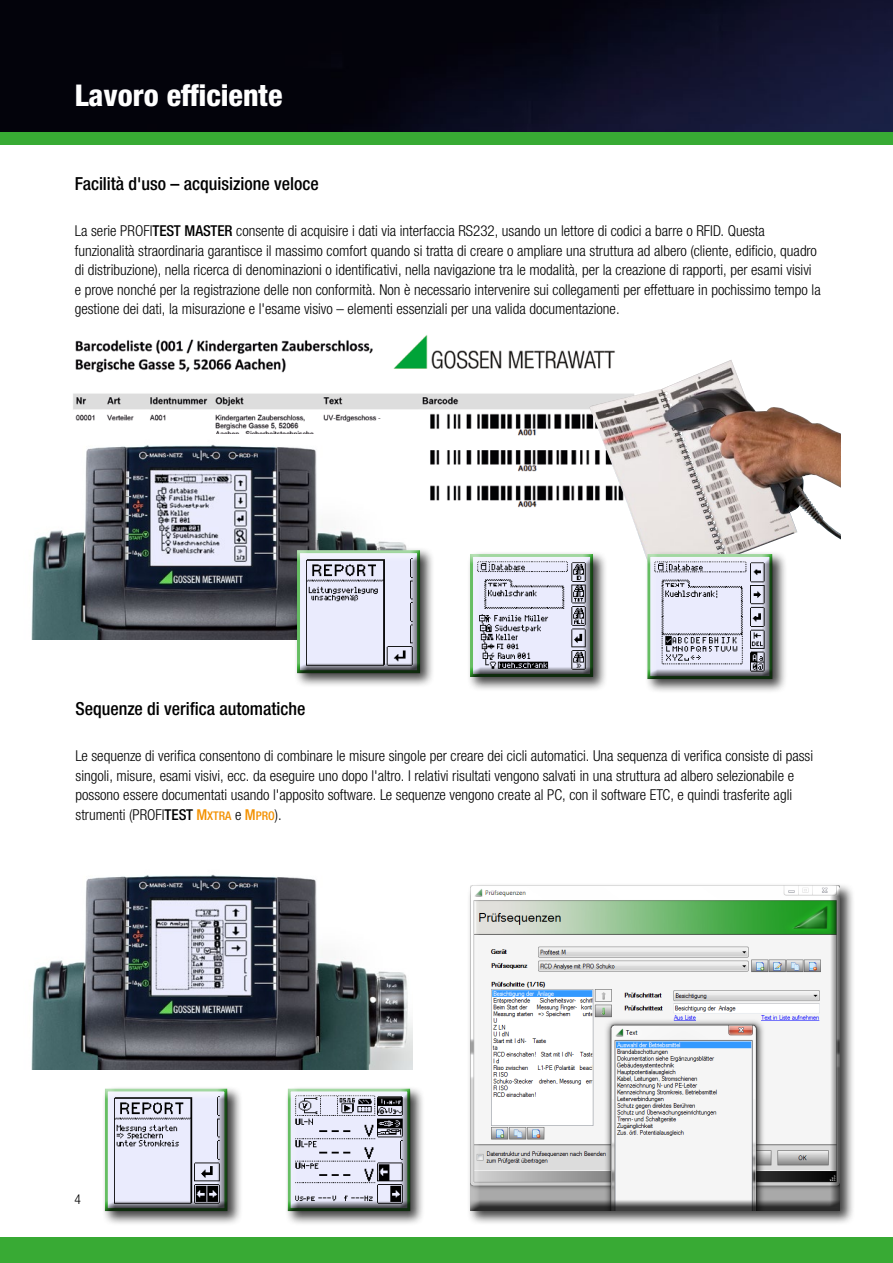
<style>
.page{position:relative;width:893px;height:1263px;background:#fff}
.page>*{position:absolute;margin:0;border:0;box-sizing:border-box;transform-origin:0 0}
.t1{font:800 condensed 30px "Helvetica Neue LTW1 G";color:#fff}
.t2{font:500 condensed 18px "Helvetica Neue LTW1 G";color:#000}
.t3{font:300 condensed 15px/19.5px "Helvetica Neue LTW1 G";color:#000}
.t4{font:300 condensed 13.5px "Helvetica Neue LTW1 G";color:#000}
.s1{font-weight:500}
.s2{font-weight:500;color:#f39100}
.s3{font-weight:500;font-size:12px;color:#f39100}
</style>
<div class="page">
<div style="left:0;top:106px;width:893px;height:39px;background:#38aa34"></div>
<img style="left:0;top:0;width:893px;height:132px">
<div style="left:0;top:1237px;width:893px;height:26px;background:#38aa34"></div>
<img style="left:73px;top:335px;width:542px;height:173px">
<img style="left:589px;top:360px;width:252px;height:191px">
<div style="left:467px;top:882px;width:388px;height:343px;background:#000;opacity:.75"></div>
<div style="left:469px;top:886px;width:372px;height:325px;background:#000;opacity:.75"></div>
<img style="left:31px;top:435px;width:381px;height:205px">
<div style="left:644px;top:551px;width:143px;height:143px;background:#000;opacity:.75"></div>
<div style="left:647px;top:554px;width:126px;height:125px;background:#000;opacity:.75"></div>
<div style="left:467px;top:551px;width:141px;height:141px;background:#000;opacity:.75"></div>
<div style="left:469px;top:554px;width:125px;height:124px;background:#000;opacity:.75"></div>
<div style="left:294px;top:547px;width:141px;height:141px;background:#000;opacity:.75"></div>
<div style="left:296px;top:550px;width:125px;height:124px;background:#000;opacity:.75"></div>
<img style="left:31px;top:874px;width:381px;height:196px">
<div style="left:102px;top:1085px;width:141px;height:141px;background:#000;opacity:.75"></div>
<div style="left:104px;top:1088px;width:124px;height:124px;background:#000;opacity:.75"></div>
<div style="left:285px;top:1085px;width:141px;height:141px;background:#000;opacity:.75"></div>
<div style="left:287px;top:1088px;width:124px;height:124px;background:#000;opacity:.75"></div>
<h1 class="t1" style="left:75px;top:77px;width:209px">Lavoro efficiente</h1>
<p class="t2" style="left:75px;top:172px;width:246px">Facilità d'uso – acquisizione veloce</p>
<p class="t3" style="left:75px;top:221px;width:747px">La serie PROFI<span class="s1">TEST MASTER</span> consente di acquisire i dati via interfaccia RS232, usando un lettore di codici a barre o RFID. Questa funzionalità straordinaria garantisce il massimo comfort quando si tratta di creare o ampliare una struttura ad albero (cliente, edificio, quadro di distribuzione), nella ricerca di denominazioni o identificativi, nella navigazione tra le modalità, per la creazione di rapporti, per esami visivi e prove nonché per la registrazione delle non conformità. Non è necessario intervenire sui collegamenti per effettuare in pochissimo tempo la gestione dei dati, la misurazione e l'esame visivo – elementi essenziali per una valida documentazione.</p>
<p class="t2" style="left:76px;top:697px;width:232px">Sequenze di verifica automatiche</p>
<p class="t3" style="left:76px;top:746px;width:739px">Le sequenze di verifica consentono di combinare le misure singole per creare dei cicli automatici. Una sequenza di verifica consiste di passi singoli, misure, esami visivi, ecc. da eseguire uno dopo l'altro. I relativi risultati vengono salvati in una struttura ad albero selezionabile e possono essere documentati usando l'apposito software. Le sequenze vengono create al PC, con il software ETC, e quindi trasferite agli strumenti (PROFI<span class="s1">TEST</span> <span class="s2">M</span><span class="s3">XTRA</span> e <span class="s2">M</span><span class="s3">PRO</span>).</p>
<p class="t4" style="left:74px;top:1191px;width:8px">4</p>
</div>
